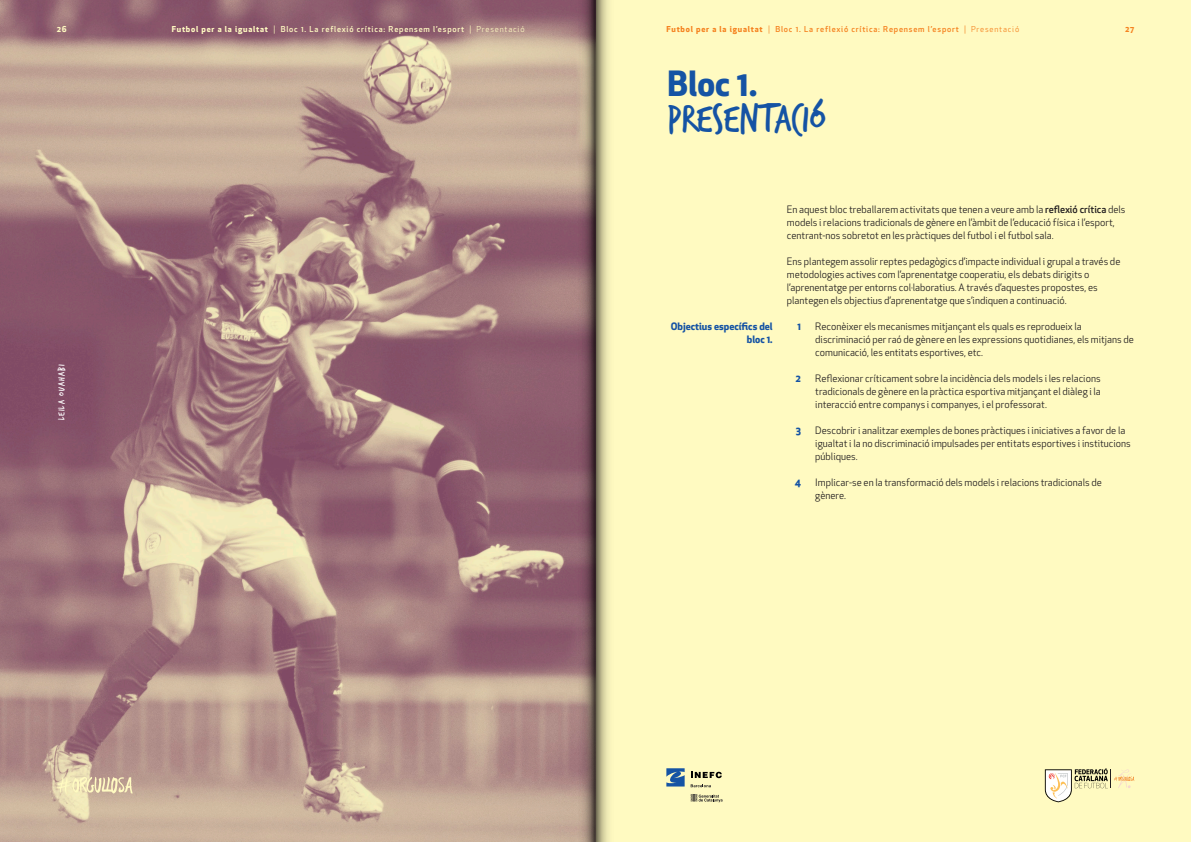
<style>
.page{position:relative;width:1191px;height:842px;background:#fff}
.page>*{position:absolute;margin:0;border:0;box-sizing:border-box;transform-origin:0 0}
.Headline_Gradient{font:42px "Trash Hand";color:#1553a4}
.Headline_Gradient-2{font:700 34px "Apex New";color:#1553a4}
.Headline_-_Glober_9{font:10px/13px "Apex New";color:#231f20}
.Headline_-_Glober_9-2{font:700 10px/13px "Apex New";color:#1553a4;text-align:right}
.Footer_-_Glober_6_12{font:10px "Trash Hand";letter-spacing:.1em;color:#fff}
.Footer_-_Glober_6_12-2{font:500 8px "Apex New";letter-spacing:.1em;color:#f58220}
.Footer_-_Glober_6_12-3{font:500 8px "Apex New";letter-spacing:.1em;color:#fffac1}
.t1{font:700 8px "Apex New";color:#fffac1}
.t2{font:700 8px "Apex New";color:#f58220}
.s1{font-weight:700}
.s2{font-weight:400}
.s3{font-weight:500}
</style>
<div class="page">
<div style="left:595px;top:0;width:596px;height:842px;background:#fffac1"></div>
<img style="left:0;top:0;width:564px;height:842px">
<svg style="left:690px;top:794px;width:32px;height:8px"></svg>
<svg style="left:690px;top:784px;width:21px;height:3px"></svg>
<svg style="left:691px;top:772px;width:31px;height:6px"></svg>
<svg style="left:666px;top:768px;width:18px;height:18px"></svg>
<svg style="left:1044px;top:768px;width:90px;height:34px"></svg>
<svg style="left:57px;top:776px;width:76px;height:18px"></svg>
<svg style="left:564px;top:0;width:45px;height:842px;background:#987a74"></svg>
<p class="Footer_-_Glober_6_12-3" style="left:172px;top:24px;width:354px"><span class="s1">Futbol per a la igualtat</span> <span class="s2">|</span> Bloc 1. La reflexió crítica: Repensem l’esport <span class="s2">| Presentació</span></p>
<p class="t1" style="left:57px;top:23px;width:12px">26</p>
<p class="Footer_-_Glober_6_12-2" style="left:666px;top:24px;width:354px"><span class="s1">Futbol per a la igualtat</span> <span class="s2">|</span> Bloc 1. La reflexió crítica: Repensem l’esport <span class="s2">| Presentació</span></p>
<p class="t2" style="left:1125px;top:23px;width:11px">27</p>
<p class="Footer_-_Glober_6_12" style="left:57px;top:420px;width:57px;rotate:-90deg">LEILA OUAHABI</p>
<p class="Headline_Gradient-2" style="left:667px;top:59px;width:91px">Bloc 1.</p>
<p class="Headline_Gradient" style="left:667px;top:98px;width:160px">PRESENTACIÓ</p>
<p class="Headline_-_Glober_9-2" style="left:671px;top:319px;width:103px">Objectius específics del bloc 1.</p>
<p class="Headline_-_Glober_9" style="left:787px;top:203px;width:340px">En aquest bloc treballarem activitats que tenen a veure amb la <span class="s3">reflexió crítica</span> dels models i relacions tradicionals de gènere en l’àmbit de l’educació física i l’esport, centrant-nos sobretot en les pràctiques del futbol i el futbol sala.</p>
<p class="Headline_-_Glober_9" style="left:787px;top:255px;width:335px">Ens plantegem assolir reptes pedagògics d’impacte individual i grupal a través de metodologies actives com l’aprenentatge cooperatiu, els debats dirigits o l’aprenentatge per entorns col·laboratius. A través d’aquestes propostes, es plantegen els objectius d’aprenentatge que s’indiquen a continuació.</p>
<p class="Headline_-_Glober_9-2" style="left:797px;top:319px;width:5px">1</p>
<p class="Headline_-_Glober_9" style="left:815px;top:320px;width:320px">Reconèixer els mecanismes mitjançant els quals es reprodueix la discriminació per raó de gènere en les expressions quotidianes, els mitjans de comunicació, les entitats esportives, etc.</p>
<p class="Headline_-_Glober_9" style="left:815px;top:372px;width:287px;text-align:justify">Reflexionar críticament sobre la incidència dels models i les relacions tradicionals de gènere en la pràctica esportiva mitjançant el diàleg i la interacció entre companys i companyes, i el professorat.</p>
<p class="Headline_-_Glober_9" style="left:815px;top:424px;width:317px">Descobrir i analitzar exemples de bones pràctiques i iniciatives a favor de la igualtat i la no discriminació impulsades per entitats esportives i institucions públiques.</p>
<p class="Headline_-_Glober_9" style="left:815px;top:476px;width:288px">Implicar-se en la transformació dels models i relacions tradicionals de gènere.</p>
<p class="Headline_-_Glober_9-2" style="left:795px;top:371px;width:7px">2</p>
<p class="Headline_-_Glober_9-2" style="left:795px;top:423px;width:7px">3</p>
<p class="Headline_-_Glober_9-2" style="left:795px;top:475px;width:8px">4</p>
</div>
